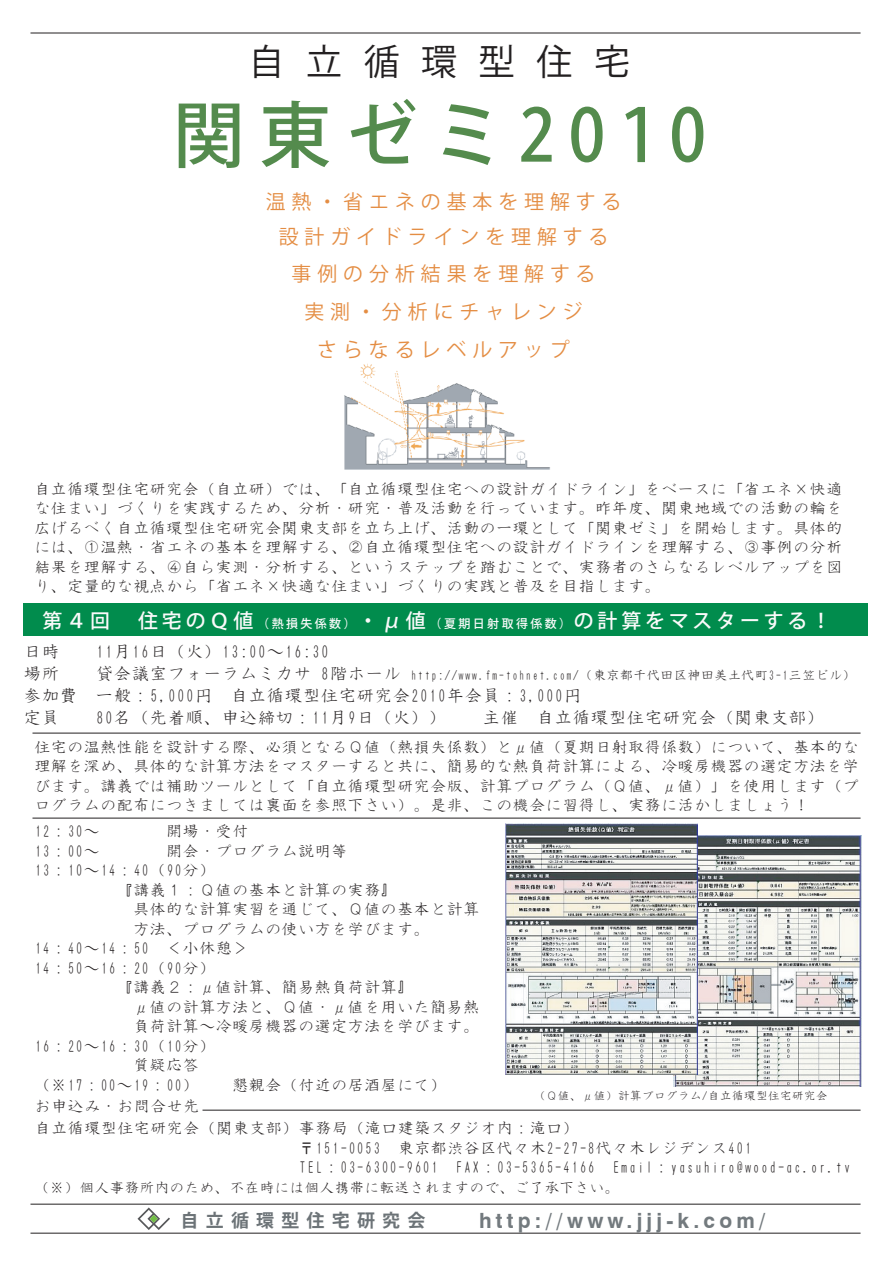
<style>
.page{position:relative;width:893px;height:1263px;background:#fff}
.page>*{position:absolute;margin:0;border:0;box-sizing:border-box;transform-origin:0 0}
.t1{font:500 72px "Koz Go Pro";letter-spacing:.2em;color:#548b4d}
.t2{font:36px "Koz Go Pro";letter-spacing:.6em;color:#232021}
.t3{font:700 21px "Swiss 721 BT";letter-spacing:.2em;color:#737a7e}
.t4{font:19.95px/36.9px "Koz Go Pro";letter-spacing:.3em;color:#e48d43;text-align:center}
.t5{font:500 19.95px "Koz Go Pro";letter-spacing:.2em;color:#fafafa}
.t6{font:18px/21.8px "HG Kyokashotai";color:#231f20}
.t7{font:700 18px "Koz Go Pro";letter-spacing:.4em;color:#6c7377}
.t8{font:16.5px/19.5px "HG Kyokashotai";color:#231f20;text-align:justify}
.t9{font:15px "HG Kyokashotai";color:#231f20}
.t10{font:13.5px "HG Kyokashotai";color:#231f20}
.t11{font:12px "HG Kyokashotai";color:#231f20}
.s1{font-size:12px}
.s2{font-size:18px}
</style>
<div class="page">
<img style="left:344px;top:363px;width:206px;height:107px">
<div style="left:405px;top:337px;width:147px;height:44px;background:#fff"></div>
<div style="left:464px;top:369px;width:40px;height:17px;background:#fff"></div>
<div style="left:23px;top:603px;width:845px;height:32px;background:#018c4d"></div>
<hr style="left:30px;top:1233px;width:831px;height:1px;background:#232021">
<hr style="left:30px;top:1204px;width:831px;height:1px;background:#232021">
<hr style="left:202px;top:1110px;width:659px;height:1px;background:#232021">
<hr style="left:30px;top:33px;width:831px;height:1px;background:#232021">
<hr style="left:32px;top:733px;width:829px;height:1px;background:#232021">
<hr style="left:32px;top:818px;width:829px;height:1px;background:#232021">
<svg style="left:137px;top:1207px;width:33px;height:23px"></svg>
<img style="left:673px;top:836px;width:189px;height:250px">
<img style="left:505px;top:824px;width:193px;height:251px">
<h2 class="t2" style="left:248px;top:39px;width:383px">自立循環型住宅</h2>
<h1 class="t1" style="left:173px;top:89px;width:534px">関東ゼミ2010</h1>
<p class="t4" style="left:266px;top:184px;width:357px">温熱・省エネの基本を理解する設計ガイドラインを理解する<br>事例の分析結果を理解する<br>実測・分析にチャレンジ<br>さらなるレベルアップ</p>
<p class="t8" style="left:34px;top:479px;width:810px">自立循環型住宅研究会（自立研）では、「自立循環型住宅への設計ガイドライン」をベースに「省エネ×快適な住まい」づくりを実践するため、分析・研究・普及活動を行っています。昨年度、関東地域での活動の輪を広げるべく自立循環型住宅研究会関東支部を立ち上げ、活動の一環として「関東ゼミ」を開始します。具体的には、①温熱・省エネの基本を理解する、②自立循環型住宅への設計ガイドラインを理解する、③事例の分析結果を理解する、④自ら実測・分析する、というステップを踏むことで、実務者のさらなるレベルアップを図り、定量的な視点から「省エネ×快適な住まい」づくりの実践と普及を目指します。</p>
<p class="t5" style="left:43px;top:608px;width:69px">第４回</p>
<p class="t5" style="left:138px;top:608px;width:695px">住宅のＱ値<span class="s1">（熱損失係数）</span>・μ値<span class="s1">（夏期日射取得係数）</span>の計算をマスターする！</p>
<p class="t6" style="left:23px;top:641px;width:37px">日時</p>
<p class="t6" style="left:95px;top:641px;width:236px">11月16日（火）13:00～16:30</p>
<p class="t6" style="left:23px;top:663px;width:37px">場所</p>
<p class="t10" style="left:95px;top:668px;width:762px"><span class="s2">貸会議室フォーラムミカサ 8階ホール</span> http://www.fm-tohnet.com/（東京都千代田区神田美土代町3-1三笠ビル）</p>
<p class="t6" style="left:23px;top:684px;width:560px">参加費 一般：5,000円 自立循環型住宅研究会2010年会員：3,000円定員</p>
<p class="t6" style="left:95px;top:706px;width:353px">80名（先着順、申込締切：11月9日（火））</p>
<p class="t6" style="left:482px;top:706px;width:343px">主催 自立循環型住宅研究会（関東支部）</p>
<p class="t8" style="left:34px;top:737px;width:827px">住宅の温熱性能を設計する際、必須となるＱ値（熱損失係数）とμ値（夏期日射取得係数）について、基本的な理解を深め、具体的な計算方法をマスターすると共に、簡易的な熱負荷計算による、冷暖房機器の選定方法を学びます。講義では補助ツールとして「自立循環型研究会版、計算プログラム（Ｑ値、μ値）」を使用します（プログラムの配布につきましては裏面を参照下さい）。是非、この機会に習得し、実務に活かしましょう！</p>
<p class="t8" style="left:34px;top:821px;width:67px">12：30～</p>
<p class="t8" style="left:166px;top:821px;width:84px">開場・受付</p>
<p class="t8" style="left:34px;top:841px;width:67px">13：00～</p>
<p class="t8" style="left:166px;top:841px;width:183px">開会・プログラム説明等</p>
<p class="t8" style="left:34px;top:860px;width:183px">13：10～14：40（90分）</p>
<p class="t8" style="left:116px;top:880px;width:282px">『講義１：Ｑ値の基本と計算の実務』</p>
<p class="t8" style="left:133px;top:899px;width:348px">具体的な計算実習を通じて、Ｑ値の基本と計算</p>
<p class="t8" style="left:133px;top:919px;width:298px">方法、プログラムの使い方を学びます。</p>
<p class="t8" style="left:34px;top:938px;width:216px">14：40～14：50 ＜小休憩＞</p>
<p class="t8" style="left:34px;top:958px;width:183px">14：50～16：20（90分）</p>
<p class="t8" style="left:116px;top:977px;width:298px">『講義２：μ値計算、簡易熱負荷計算』</p>
<p class="t8" style="left:133px;top:997px;width:348px">μ値の計算方法と、Ｑ値・μ値を用いた簡易熱</p>
<p class="t8" style="left:133px;top:1016px;width:348px">負荷計算～冷暖房機器の選定方法を学びます。</p>
<p class="t8" style="left:34px;top:1036px;width:183px">16：20～16：30（10分）</p>
<p class="t8" style="left:133px;top:1055px;width:67px">質疑応答</p>
<p class="t8" style="left:34px;top:1075px;width:167px">（※17：00～19：00）</p>
<p class="t8" style="left:232px;top:1075px;width:216px">懇親会（付近の居酒屋にて）</p>
<p class="t8" style="left:298px;top:1118px;width:554px;text-align:left;text-indent:-264px">自立循環型住宅研究会（関東支部）事務局（滝口建築スタジオ内：滝口）<br>〒151-0053 東京都渋谷区代々木2-27-8代々木レジデンス401<br>TEL：03-6300-9601 FAX：03-5365-4166 Email：yasuhiro@wood-ac.or.tv</p>
<p class="t9" style="left:34px;top:1180px;width:587px">（※）個人事務所内のため、不在時には個人携帯に転送されますので、ご了承下さい。</p>
<p class="t11" style="left:534px;top:1089px;width:295px">（Ｑ値、μ値）計算プログラム/自立循環型住宅研究会</p>
<p class="t8" style="left:34px;top:1096px;width:167px">お申込み・お問合せ先</p>
<p class="t7" style="left:181px;top:1209px;width:246px">自立循環型住宅研究会</p>
<p class="t3" style="left:479px;top:1207px;width:288px">http://www.jjj-k.com/</p>
</div>
